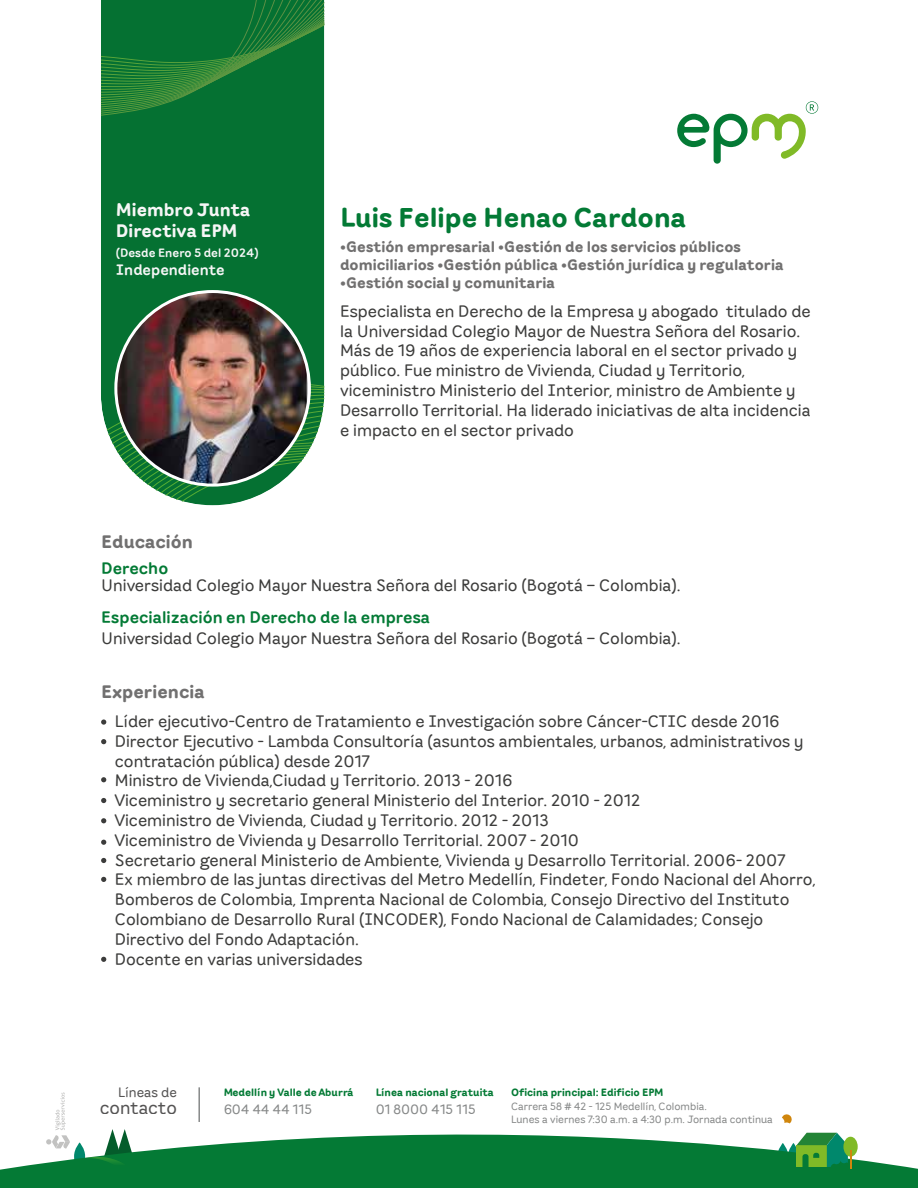
<style>
.page{position:relative;width:918px;height:1188px;background:#fff}
.page>*{position:absolute;margin:0;border:0;box-sizing:border-box;transform-origin:0 0}
.t1{font:27px "EPM Rounded BT Bold";color:#037a35}
.t2{font:18px/21.6px "EPM Rounded BT Bold";color:#f6f6f6}
.t3{font:18px "EPM Rounded BT Bold";color:#717070}
.t4{font:18px "EPM Rounded BT Regular";color:#555454}
.t5{font:16.5px/19.8px "EPM Rounded BT Regular";color:#3c3c3b}
.t6{font:700 16.5px "EPM Rounded BT Semi";color:#037a35}
.t7{font:15px/18px "EPM Rounded BT Bold";color:#717070}
.t8{font:700 15px "EPM Rounded BT Semi";color:#f6f6f6}
.t9{font:13.5px "EPM Rounded BT Regular";color:#878989}
.t10{font:13.5px "EPM Rounded BT Regular";color:#555454}
.t11{font:700 12px "EPM Rounded BT Semi";color:#f6f6f6}
.t12{font:10.5px/12.6px "EPM Rounded BT Regular";color:#878989}
.t13{font:10.5px "EPM Rounded BT Bold";color:#047a35}
</style>
<div class="page">
<div style="left:101px;top:116px;width:223px;height:389px;background:#057132"></div>
<svg style="left:101px;top:0;width:223px;height:116px;background:#173"></svg>
<svg style="left:107px;top:383px;width:217px;height:119px"></svg>
<svg style="left:677px;top:101px;width:141px;height:63px"></svg>
<svg style="left:0;top:1123px;width:918px;height:65px;fill:#047a35"></svg>
<div style="left:843px;top:1137px;width:15px;height:20px;background:#80ba27;border-radius:50%"></div>
<svg style="left:797px;top:1133px;width:55px;height:36px;background:#479d4a"></svg>
<svg style="left:782px;top:1114px;width:10px;height:9px"></svg>
<svg style="left:87px;top:1129px;width:47px;height:37px"></svg>
<svg style="left:46px;top:1092px;width:24px;height:57px"></svg>
<hr style="left:198px;top:1087px;width:2px;height:35px;background:#878989">
<img style="left:116px;top:292px;width:193px;height:193px;border-radius:97px">
<svg style="left:101px;top:719px;width:5px;height:6px"></svg>
<svg style="left:101px;top:739px;width:5px;height:5px"></svg>
<svg style="left:101px;top:798px;width:5px;height:5px"></svg>
<svg style="left:101px;top:777px;width:5px;height:5px"></svg>
<svg style="left:101px;top:818px;width:5px;height:5px"></svg>
<svg style="left:101px;top:840px;width:5px;height:5px"></svg>
<svg style="left:101px;top:858px;width:5px;height:5px"></svg>
<svg style="left:101px;top:877px;width:5px;height:5px"></svg>
<svg style="left:101px;top:957px;width:5px;height:5px"></svg>
<p class="t2" style="left:116px;top:198px;width:136px">Miembro Junta<br>Directiva EPM</p>
<p class="t11" style="left:116px;top:245px;width:144px">(Desde Enero 5 del 2024)</p>
<p class="t8" style="left:116px;top:260px;width:110px">Independiente</p>
<h1 class="t1" style="left:340px;top:200px;width:348px">Luis Felipe Henao Cardona</h1>
<p class="t7" style="left:340px;top:237px;width:445px">•Gestión empresarial •Gestión de los servicios públicos domiciliarios •Gestión pública •Gestión jurídica y regulatoria</p>
<p class="t7" style="left:340px;top:273px;width:217px">•Gestión social y comunitaria</p>
<p class="t5" style="left:340px;top:301px;width:472px">Especialista en Derecho de la Empresa y abogado titulado de la Universidad Colegio Mayor de Nuestra Señora del Rosario.<br>Más de 19 años de experiencia laboral en el sector privado y público. Fue ministro de Vivienda, Ciudad y Territorio, viceministro Ministerio del Interior, ministro de Ambiente y Desarrollo Territorial. Ha liderado iniciativas de alta incidencia e impacto en el sector privado</p>
<p class="t3" style="left:101px;top:530px;width:93px">Educación</p>
<p class="t6" style="left:101px;top:558px;width:69px">Derecho</p>
<p class="t5" style="left:101px;top:575px;width:581px">Universidad Colegio Mayor Nuestra Señora del Rosario (Bogotá – Colombia).</p>
<p class="t6" style="left:101px;top:607px;width:330px">Especialización en Derecho de la empresa</p>
<p class="t5" style="left:101px;top:628px;width:581px">Universidad Colegio Mayor Nuestra Señora del Rosario (Bogotá – Colombia).</p>
<p class="t3" style="left:101px;top:680px;width:105px">Experiencia</p>
<p class="t5" style="left:115px;top:711px;width:702px">Líder ejecutivo-Centro de Tratamiento e Investigación sobre Cáncer-CTIC desde 2016<br>Director Ejecutivo - Lambda Consultoría (asuntos ambientales, urbanos, administrativos y contratación pública) desde 2017<br>Ministro de Vivienda,Ciudad y Territorio. 2013 - 2016<br>Viceministro y secretario general Ministerio del Interior. 2010 - 2012<br>Viceministro de Vivienda, Ciudad y Territorio. 2012 - 2013<br>Viceministro de Vivienda y Desarrollo Territorial. 2007 - 2010<br>Secretario general Ministerio de Ambiente, Vivienda y Desarrollo Territorial. 2006- 2007<br>Ex miembro de las juntas directivas del Metro Medellín, Findeter, Fondo Nacional del Ahorro, Bomberos de Colombia, Imprenta Nacional de Colombia, Consejo Directivo del Instituto Colombiano de Desarrollo Rural (INCODER), Fondo Nacional de Calamidades; Consejo Directivo del Fondo Adaptación.<br>Docente en varias universidades</p>
<p class="t10" style="left:118px;top:1084px;width:60px">Líneas de</p>
<p class="t4" style="left:100px;top:1096px;width:79px">contacto</p>
<p class="t13" style="left:223px;top:1086px;width:132px">Medellín y Valle de Aburrá</p>
<p class="t9" style="left:223px;top:1101px;width:90px">604 44 44 115</p>
<p class="t13" style="left:375px;top:1086px;width:120px">Línea nacional gratuita</p>
<p class="t9" style="left:375px;top:1101px;width:102px">01 8000 415 115</p>
<p class="t13" style="left:511px;top:1086px;width:154px">Oficina principal: Edificio EPM</p>
<p class="t12" style="left:511px;top:1100px;width:263px">Carrera 58 # 42 - 125 Medellín, Colombia.<br>Lunes a viernes 7:30 a.m. a 4:30 p.m. Jornada continua</p>
</div>
